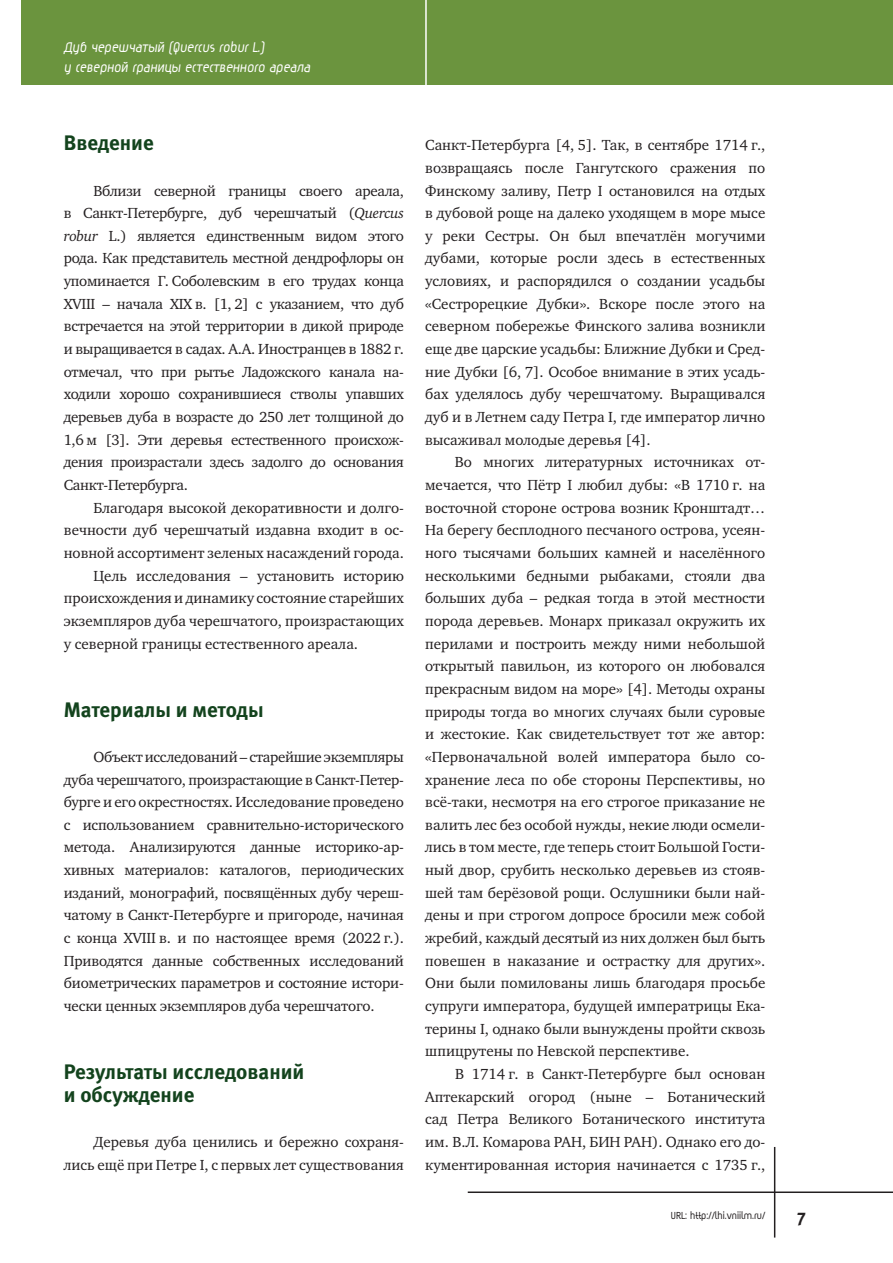
<style>
.page{position:relative;width:893px;height:1263px;background:#fff}
.page>*{position:absolute;margin:0;border:0;box-sizing:border-box;transform-origin:0 0}
.t1{font:21px/22.6px "Meta Bold LFC";color:#13431d}
.t2{font:18px "Meta Bold C";color:#231f20}
.t3{font:700 16.5px/19.8px "Magic C";color:#fff}
.t4{font:15px/22.6px "Charter C";color:#231f20;text-align:justify}
.t5{font:700 12px "Magic C";color:#231f20}
.s1{font-style:italic}
</style>
<div class="page">
<div style="left:21px;top:0;width:872px;height:85px;background:#6b943e"></div>
<hr style="left:425px;top:0;width:2px;height:85px;background:#fff">
<hr style="left:468px;top:1191px;width:425px;height:2px;background:#231f20">
<hr style="left:774px;top:1147px;width:1px;height:90px;background:#231f20">
<p class="t3" style="left:64px;top:39px;width:250px">Дуб черешчатый (Quercus robur L.)<br>у северной границы естественного ареала</p>
<h1 class="t1" style="left:64px;top:131px;width:92px">Введение</h1>
<p class="t4" style="left:64px;top:179px;width:342px;text-indent:30px">Вблизи северной границы своего ареала, в Санкт-Петербурге, дуб черешчатый (<span class="s1">Quercus robur</span> L.) является единственным видом этого рода. Как представитель местной дендрофлоры он упоминается Г. Соболевским в его трудах конца XVIII – начала XIX в. [1, 2] с указанием, что дуб встречается на этой территории в дикой природе и выращивается в садах. А.А. Иностранцев в 1882 г. отмечал, что при рытье Ладожского канала на&shy;ходили хорошо сохранившиеся стволы упавших деревьев дуба в возрасте до 250 лет толщиной до 1,6 м [3]. Эти деревья естественного происхож&shy;дения произрастали здесь задолго до основания Санкт-Петербурга.</p>
<p class="t4" style="left:94px;top:496px;width:312px">Благодаря высокой декоративности и долго-</p>
<p class="t4" style="left:64px;top:519px;width:342px">вечности дуб черешчатый издавна входит в ос-</p>
<p class="t4" style="left:64px;top:542px;width:342px">новной ассортимент зеленых насаждений города.</p>
<p class="t4" style="left:94px;top:564px;width:312px">Цель исследования – установить историю</p>
<p class="t4" style="left:64px;top:587px;width:342px">происхождения и динамику состояние старейших</p>
<p class="t4" style="left:64px;top:610px;width:342px">экземпляров дуба черешчатого, произрастающих</p>
<p class="t4" style="left:64px;top:632px;width:296px">у северной границы естественного ареала.</p>
<h1 class="t1" style="left:64px;top:698px;width:202px">Материалы и методы</h1>
<p class="t4" style="left:64px;top:746px;width:342px;text-indent:30px">Объект исследований – старейшие экземпляры дуба черешчатого, произрастающие в Санкт-Петер&shy;бурге и его окрестностях. Исследование проведено с использованием сравнительно-исторического метода. Анализируются данные историко-ар&shy;хивных материалов: каталогов, периодических изданий, монографий, посвящённых дубу череш&shy;чатому в Санкт-Петербурге и пригороде, начиная с конца XVIII в. и по настоящее время (2022 г.).<br>Приводятся данные собственных исследований биометрических параметров и состояние истори&shy;чески ценных экземпляров дуба черешчатого.</p>
<h1 class="t1" style="left:64px;top:1060px;width:242px">Результаты исследований и обсуждение</h1>
<p class="t4" style="left:64px;top:1131px;width:342px;text-align:right">Деревья дуба ценились и бережно сохраня&shy;лись ещё при Петре I, с первых лет существования</p>
<p class="t4" style="left:425px;top:134px;width:342px">Санкт-Петербурга [4, 5]. Так, в сентябре 1714 г., возвращаясь после Гангутского сражения по Финскому заливу, Петр I остановился на отдых в дубовой роще на далеко уходящем в море мысе у реки Сестры. Он был впечатлён могучими дубами, которые росли здесь в естественных условиях, и распорядился о создании усадьбы «Сестрорецкие Дубки». Вскоре после этого на северном побережье Финского залива возникли еще две царские усадьбы: Ближние Дубки и Сред&shy;ние Дубки [6, 7]. Особое внимание в этих усадь&shy;бах уделялось дубу черешчатому. Выращивался дуб и в Летнем саду Петра I, где император лично высаживал молодые деревья [4].</p>
<p class="t4" style="left:425px;top:451px;width:342px;text-indent:30px">Во многих литературных источниках от&shy;мечается, что Пётр I любил дубы: «В 1710 г. на восточной стороне острова возник Кронштадт… На берегу бесплодного песчаного острова, усеян&shy;ного тысячами больших камней и населённого несколькими бедными рыбаками, стояли два больших дуба – редкая тогда в этой местности порода деревьев. Монарх приказал окружить их перилами и построить между ними небольшой открытый павильон, из которого он любовался прекрасным видом на море» [4]. Методы охраны природы тогда во многих случаях были суровые и жестокие. Как свидетельствует тот же автор: «Первоначальной волей императора было со&shy;хранение леса по обе стороны Перспективы, но всё-таки, несмотря на его строгое приказание не валить лес без особой нужды, некие люди осмели&shy;лись в том месте, где теперь стоит Большой Гости&shy;ный двор, срубить несколько деревьев из стояв&shy;шей там берёзовой рощи. Ослушники были най&shy;дены и при строгом допросе бросили меж собой жребий, каждый десятый из них должен был быть повешен в наказание и острастку для других».<br>Они были помилованы лишь благодаря просьбе супруги императора, будущей императрицы Ека&shy;терины I, однако были вынуждены пройти сквозь шпицрутены по Невской перспективе.</p>
<p class="t4" style="left:425px;top:1063px;width:342px;text-indent:30px">В 1714 г. в Санкт-Петербурге был основан Аптекарский огород (ныне – Ботанический сад Петра Великого Ботанического института им. В.Л. Комарова РАН, БИН РАН). Однако его до&shy;кументированная история начинается с 1735 г.,</p>
<p class="t5" style="left:671px;top:1210px;width:96px">URL: http://lhi.vniilm.ru/</p>
<p class="t2" style="left:797px;top:1205px;width:10px">7</p>
</div>
